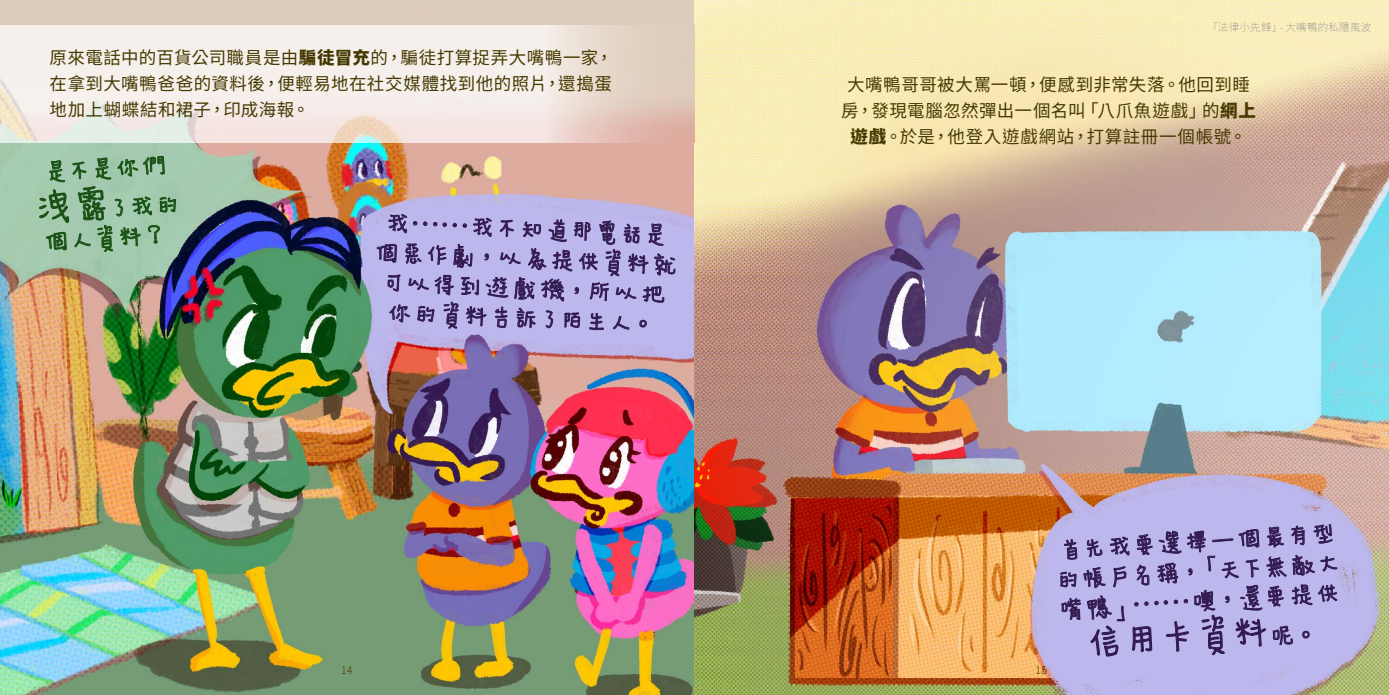
<style>
.page{position:relative;width:1389px;height:695px;background:#fff}
.page>*{position:absolute;margin:0;border:0;box-sizing:border-box;transform-origin:0 0}
.t1{font:52.5px "DF Yun W3 WIN BF";color:#331b50}
.t2{font:35px/29.8px "DF Yun W3 WIN BF";color:#331b50;text-align:center}
.t3{font:35px/40.1px "DF Yun W3 WIN BF";color:#195214;text-align:center}
.t4{font:17.5px/26.2px "Noto Sans CJ Ktc";letter-spacing:.03em;color:#453900;text-align:justify}
.t5{font:100 10.5px "Noto Sans CJ Ktc";letter-spacing:.025em;color:#808285}
.t6{font:300 10.5px "Noto Sans CJ Ktc";color:#453900}
.s1{font-weight:900}
.s2{font-size:52.5px}
.s3{font-size:35px}
</style>
<div class="page">
<img style="left:0;top:142px;width:58px;height:552px">
<img style="left:642px;top:142px;width:52px;height:552px">
<img style="left:58px;top:142px;width:584px;height:552px">
<img style="left:694px;top:0;width:695px;height:694px">
<svg style="left:39px;top:141px;width:137px;height:130px;background:#91b99a"></svg>
<svg style="left:376px;top:214px;width:300px;height:116px;background:#a49cd1"></svg>
<svg style="left:1060px;top:486px;width:277px;height:171px;background:#aaa1d4"></svg>
<p class="t4" style="left:50px;top:45px;width:565px">原來電話中的百貨公司職員是由<span class="s1">騙徒冒充</span>的，騙徒打算捉弄大嘴鴨一家，在拿到大嘴鴨爸爸的資料後，便輕易地在社交媒體找到他的照片，還搗蛋地加上蝴蝶結和裙子，印成海報。</p>
<h2 class="t3" style="left:23px;top:154px;width:160px;rotate:-4deg">是不是你們<span class="s2">洩露</span>了我的</h2>
<h2 class="t3" style="left:38px;top:223px;width:135px;rotate:-4deg">個人資料？</h2>
<h2 class="t2" style="left:372px;top:206px;width:315px;rotate:3deg">我……我不知道那電話是個惡作劇，以為提供資料就可以得到遊戲機，所以把你的資料告訴了陌生人。</h2>
<p class="t5" style="left:1208px;top:21px;width:165px">「法律小先鋒」- 大嘴鴨的私隱風波</p>
<p class="t4" style="left:841px;top:71px;width:416px;text-align:center">大嘴鴨哥哥被大罵一頓，便感到非常失落。他回到睡房，發現電腦忽然彈出一個名叫「八爪魚遊戲」的<span class="s1">網上遊戲</span>。於是，他登入遊戲網站，打算註冊一個帳號。</p>
<h2 class="t2" style="left:1048px;top:537px;width:297px;text-align:justify;rotate:-4deg">首先我要選擇一個最有型的帳戶名稱，「天下無敵大嘴鴨」……噢，還要提供</h2>
<h1 class="t1" style="left:1077px;top:617px;width:246px;rotate:-4deg">信用卡資料<span class="s3">呢。</span></h1>
<p class="t6" style="left:341px;top:663px;width:13px">14</p>
<p class="t6" style="left:1036px;top:663px;width:13px">15</p>
</div>
